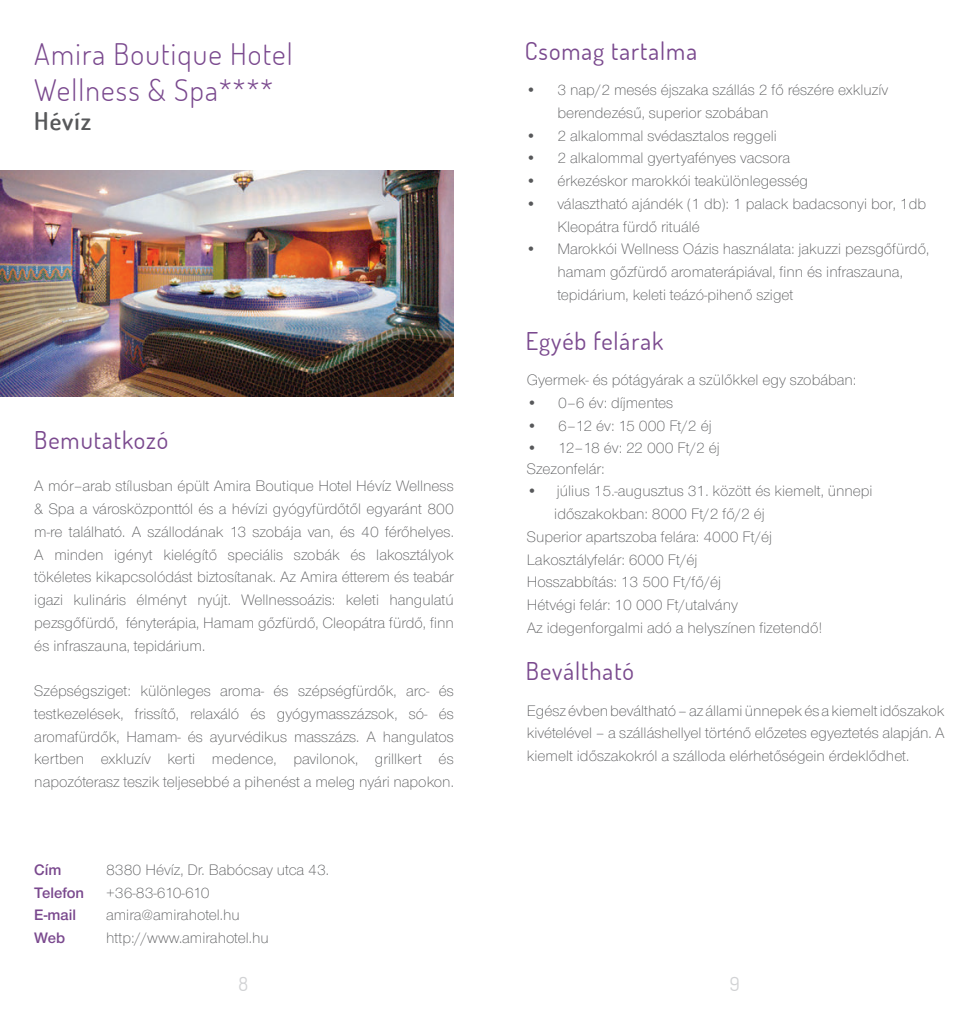
<style>
.page{position:relative;width:978px;height:1017px;background:#fff}
.page>*{position:absolute;margin:0;border:0;box-sizing:border-box;transform-origin:0 0}
.t1{font:300 29.75px/35.7px "Dosis";letter-spacing:.04em;color:#7a498e}
.t2{font:24.5px "Dosis";letter-spacing:.04em;color:#7a498e}
.t3{font:600 24.5px "Dosis";letter-spacing:.04em;color:#57585a}
.t4{font:19.25px "Dosis";color:#d1d2d4}
.t5{font:300 15.75px/22.8px "Nimbus Sans Novus TOT";color:#57585a}
.t6{font:15.75px/22.8px "Nimbus Sans Novus TOT Sem Bol";color:#7a498e}
</style>
<div class="page">
<img style="left:0;top:171px;width:453px;height:226px">
<h1 class="t1" style="left:34px;top:36px;width:260px">Amira Boutique Hotel<br>Wellness &amp; Spa****</h1>
<h2 class="t3" style="left:34px;top:105px;width:58px">Hévíz</h2>
<h2 class="t2" style="left:34px;top:423px;width:135px">Bemutatkozó</h2>
<p class="t5" style="left:34px;top:475px;width:421px;text-align:justify">A mór–arab stílusban épült Amira Boutique Hotel Hévíz Wellness &amp; Spa a városközponttól és a hévízi gyógyfürdőtől egyaránt 800 m-re található. A szállodának 13 szobája van, és 40 férőhelyes.<br>A minden igényt kielégítő speciális szobák és lakosztályok tökéletes kikapcsolódást biztosítanak. Az Amira étterem és teabár igazi kulináris élményt nyújt. Wellnessoázis: keleti hangulatú pezsgőfürdő, fényterápia, Hamam gőzfürdő, Cleopátra fürdő, finn és infraszauna, tepidárium.</p>
<p class="t5" style="left:34px;top:680px;width:421px;text-align:justify">Szépségsziget: különleges aroma- és szépségfürdők, arc- és testkezelések, frissítő, relaxáló és gyógymasszázsok, só- és aromafürdők, Hamam- és ayurvédikus masszázs. A hangulatos kertben exkluzív kerti medence, pavilonok, grillkert és napozóterasz teszik teljesebbé a pihenést a meleg nyári napokon.</p>
<p class="t6" style="left:34px;top:858px;width:51px">Cím<br>Telefon<br>E-mail<br>Web</p>
<p class="t5" style="left:106px;top:858px;width:224px">8380 Hévíz, Dr. Babócsay utca 43. +36-83-610-610 amira@amirahotel.hu http://www.amirahotel.hu</p>
<p class="t4" style="left:238px;top:971px;width:11px">8</p>
<h2 class="t2" style="left:525px;top:35px;width:173px">Csomag tartalma</h2>
<p class="t5" style="left:557px;top:79px;width:332px;text-indent:-32px">• 3 nap/2 mesés éjszaka szállás 2 fő részére exkluzív berendezésű, superior szobában</p>
<p class="t5" style="left:525px;top:124px;width:252px">• 2 alkalommal svédasztalos reggeli</p>
<p class="t5" style="left:525px;top:147px;width:266px">• 2 alkalommal gyertyafényes vacsora</p>
<p class="t5" style="left:525px;top:170px;width:283px">• érkezéskor marokkói teakülönlegesség •</p>
<p class="t5" style="left:557px;top:238px;width:373px;text-indent:-32px">• Marokkói Wellness Oázis használata: jakuzzi pezsgőfürdő, hamam gőzfürdő aromaterápiával, finn és infraszauna, tepidárium, keleti teázó-pihenő sziget</p>
<p class="t5" style="left:557px;top:193px;width:370px">választható ajándék (1 db): 1 palack badacsonyi bor, 1db<br>Kleopátra fürdő rituálé</p>
<h2 class="t2" style="left:525px;top:325px;width:139px">Egyéb felárak</h2>
<p class="t5" style="left:526px;top:369px;width:331px">Gyermek- és pótágyárak a szülőkkel egy szobában:</p>
<p class="t5" style="left:526px;top:391px;width:148px">• 0–6 év: díjmentes</p>
<p class="t5" style="left:526px;top:414px;width:186px">• 6–12 év: 15 000 Ft/2 éj</p>
<p class="t5" style="left:526px;top:437px;width:195px">• 12–18 év: 22 000 Ft/2 éj</p>
<p class="t5" style="left:526px;top:457px;width:79px">Szezonfelár:</p>
<p class="t5" style="left:526px;top:480px;width:347px">• július 15.-augusztus 31. között és kiemelt, ünnepi</p>
<p class="t5" style="left:554px;top:503px;width:212px">időszakokban: 8000 Ft/2 fő/2 éj</p>
<p class="t5" style="left:526px;top:525px;width:247px">Superior apartszoba felára: 4000 Ft/éj</p>
<p class="t5" style="left:526px;top:548px;width:172px">Lakosztályfelár: 6000 Ft/éj</p>
<p class="t5" style="left:526px;top:571px;width:196px">Hosszabbítás: 13 500 Ft/fő/éj</p>
<p class="t5" style="left:526px;top:594px;width:213px">Hétvégi felár: 10 000 Ft/utalvány</p>
<p class="t5" style="left:526px;top:616px;width:297px">Az idegenforgalmi adó a helyszínen fizetendő!</p>
<h2 class="t2" style="left:525px;top:655px;width:109px">Beváltható</h2>
<p class="t5" style="left:526px;top:699px;width:419px;text-align:justify">Egész évben beváltható – az állami ünnepek és a kiemelt időszakok kivételével – a szálláshellyel történő előzetes egyeztetés alapján. A kiemelt időszakokról a szálloda elérhetőségein érdeklődhet.</p>
<p class="t4" style="left:729px;top:971px;width:11px">9</p>
</div>
